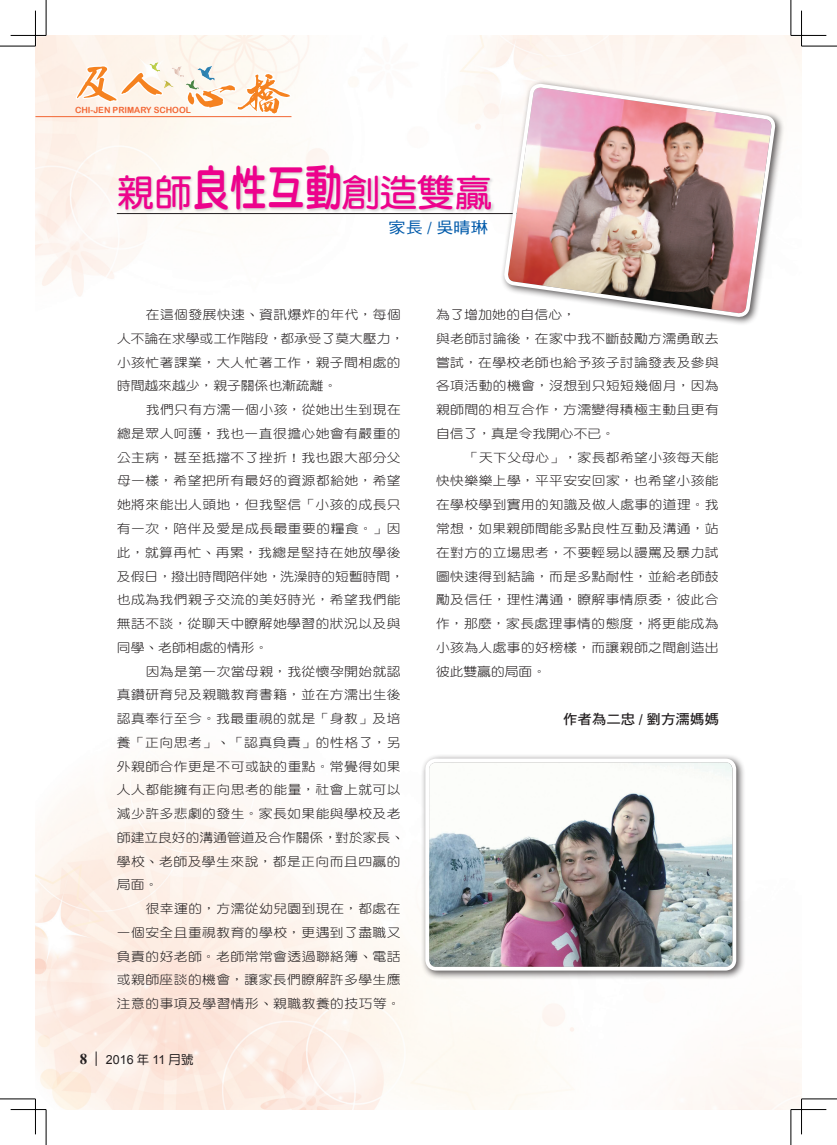
<style>
.page{position:relative;width:837px;height:1145px;background:#fff}
.page>*{position:absolute;margin:0;border:0;box-sizing:border-box;transform-origin:0 0}
.t1{font:37.5px "DF Yuan Std W7";color:#ed028c}
.t2{font:15.62px "DF Hei Std W5";color:#015aaa;scale:1.1 1}
.t3{font:13.75px "DF Hei Std W7";color:#231f20;scale:1.05 1}
.t4{font:12.5px/23.8px "DF Yuan Std W3";letter-spacing:.035em;color:#231f20;scale:1.1 1}
.t5{font:12.5px/23.8px "DF Yuan Std W3";color:#231f20;scale:1.1 1}
.t6{font:12.5px "Arial";color:#231f20}
.t7{font:8.5px "Arial Rounded MT Bold";color:#f26634}
.s1{font-family:"DF Yuan Std W8";font-size:48.75px}
.s2{font-family:"DF Biao Kai Shu Std W5"}
.s3{font-family:"Times New Roman";font-weight:700;font-size:15px}
.s4{font-family:"DF Yuan Std W5"}
</style>
<div class="page">
<img style="left:35px;top:35px;width:766px;height:1074px">
<div style="left:117px;top:164px;width:378px;height:50px;background:#231f20;opacity:.2"></div>
<hr style="left:117px;top:213px;width:602px;height:1px;background:#231f20">
<div style="left:500px;top:80px;width:284px;height:246px;background:#231f20;opacity:.75"></div>
<img style="left:501px;top:82px;width:276px;height:237px">
<div style="left:421px;top:754px;width:324px;height:226px;background:#231f20;opacity:.75"></div>
<img style="left:430px;top:763px;width:301px;height:202px">
<div style="left:425px;top:758px;width:311px;height:212px;border:4px solid #fff;border-radius:9px"></div>
<svg style="left:96px;top:1051px;width:1px;height:14px"></svg>
<img style="left:147px;top:61px;width:14px;height:3px">
<img style="left:174px;top:65px;width:11px;height:13px">
<svg style="left:75px;top:64px;width:99px;height:40px"></svg>
<svg style="left:185px;top:37px;width:109px;height:101px"></svg>
<hr style="left:35px;top:116px;width:256px;height:1px;background:#f26634">
<hr style="left:11px;top:1108px;width:35px;height:2px;background:#fff">
<hr style="left:790px;top:1108px;width:36px;height:2px;background:#fff">
<hr style="left:800px;top:11px;width:2px;height:35px;background:#fff">
<hr style="left:800px;top:1098px;width:2px;height:36px;background:#fff">
<hr style="left:0;top:46px;width:35px;height:1px;background:#000">
<hr style="left:801px;top:46px;width:35px;height:1px;background:#000">
<hr style="left:0;top:1098px;width:35px;height:1px;background:#000">
<hr style="left:801px;top:1098px;width:35px;height:1px;background:#000">
<hr style="left:46px;top:0;width:1px;height:35px;background:#000">
<hr style="left:46px;top:1109px;width:1px;height:35px;background:#000">
<hr style="left:790px;top:0;width:1px;height:35px;background:#000">
<hr style="left:790px;top:1109px;width:1px;height:35px;background:#000">
<hr style="left:11px;top:35px;width:35px;height:1px;background:#000">
<hr style="left:790px;top:35px;width:36px;height:1px;background:#000">
<hr style="left:11px;top:1109px;width:35px;height:1px;background:#000">
<hr style="left:790px;top:1109px;width:36px;height:1px;background:#000">
<hr style="left:35px;top:11px;width:1px;height:35px;background:#000">
<hr style="left:35px;top:1098px;width:1px;height:36px;background:#000">
<hr style="left:801px;top:11px;width:1px;height:35px;background:#000">
<hr style="left:801px;top:1098px;width:1px;height:36px;background:#000">
<p class="t7" style="left:75px;top:105px;width:117px">CHI-JEN PRIMARY SCHOOL</p>
<h1 class="t1" style="left:117px;top:172px;width:376px">親師<span class="s1">良性互動</span>創造雙贏</h1>
<p class="t2" style="left:388px;top:219px;width:92px">家長 / 吳晴琳</p>
<p class="t5" style="left:117px;top:302px;width:262px;text-indent:29px">在這個發展快速<span class="s2">、</span>資訊爆炸的年代<span class="s2">，</span>每個人不論在求學或工作階段<span class="s2">，</span>都承受了莫大壓力<span class="s2">，</span>小孩忙著課業<span class="s2">，</span>大人忙著工作<span class="s2">，</span>親子間相處的時間越來越少<span class="s2">，</span>親子關係也漸疏離<span class="s2">。</span></p>
<p class="t4" style="left:117px;top:397px;width:262px;text-indent:29px">我們只有方濡一個小孩<span class="s2">，</span>從她出生到現在總是眾人呵護<span class="s2">，</span>我也一直很擔心她會有嚴重的公主病<span class="s2">，</span>甚至抵擋不了挫折<span class="s2">！</span>我也跟大部分父母一樣<span class="s2">，</span>希望把所有最好的資源都給她<span class="s2">，</span>希望她將來能出人頭地<span class="s2">，</span>但我堅信<span class="s2">「</span>小孩的成長只有一次<span class="s2">，</span>陪伴及愛是成長最重要的糧食<span class="s2">。」</span>因此<span class="s2">，</span>就算再忙<span class="s2">、</span>再累<span class="s2">，</span>我總是堅持在她放學後及假日<span class="s2">，</span>撥出時間陪伴她<span class="s2">，</span>洗澡時的短暫時間<span class="s2">，</span>也成為我們親子交流的美好時光<span class="s2">，</span>希望我們能無話不談<span class="s2">，</span>從聊天中瞭解她學習的狀況以及與同學<span class="s2">、</span>老師相處的情形<span class="s2">。</span></p>
<p class="t4" style="left:117px;top:659px;width:262px;text-indent:29px">因為是第一次當母親<span class="s2">，</span>我從懷孕開始就認真鑽研育兒及親職教育書籍<span class="s2">，</span>並在方濡出生後認真奉行至今<span class="s2">。</span>我最重視的就是<span class="s2">「</span>身教<span class="s2">」</span>及培養<span class="s2">「</span>正向思考<span class="s2">」、「</span>認真負責<span class="s2">」</span>的性格了<span class="s2">，</span>另外親師合作更是不可或缺的重點<span class="s2">。</span>常覺得如果人人都能擁有正向思考的能量<span class="s2">，</span>社會上就可以減少許多悲劇的發生<span class="s2">。</span>家長如果能與學校及老師建立良好的溝通管道及合作關係<span class="s2">，</span>對於家長<span class="s2">、</span>學校<span class="s2">、</span>老師及學生來說<span class="s2">，</span>都是正向而且四贏的局面<span class="s2">。</span></p>
<p class="t4" style="left:117px;top:896px;width:259px;text-align:justify;text-indent:29px">很幸運的<span class="s2">，</span>方濡從幼兒園到現在<span class="s2">，</span>都處在一個安全且重視教育的學校<span class="s2">，</span>更遇到了盡職又負責的好老師<span class="s2">。</span>老師常常會透過聯絡簿<span class="s2">、</span>電話或親師座談的機會<span class="s2">，</span>讓家長們瞭解許多學生應注意的事項及學習情形<span class="s2">、</span>親職教養的技巧等<span class="s2">。</span></p>
<p class="t6" style="left:80px;top:1051px;width:115px"><span class="s3">8</span> 2016 <span class="s4">年</span> 11 <span class="s4">月號</span></p>
<p class="t4" style="left:436px;top:302px;width:258px">為了增加她的自信心<span class="s2">，<br></span>與老師討論後<span class="s2">，</span>在家中我不斷鼓勵方濡勇敢去嘗試<span class="s2">，</span>在學校老師也給予孩子討論發表及參與各項活動的機會<span class="s2">，</span>沒想到只短短幾個月<span class="s2">，</span>因為親師間的相互合作<span class="s2">，</span>方濡變得積極主動且更有自信了<span class="s2">，</span>真是令我開心不已<span class="s2">。</span></p>
<p class="t4" style="left:436px;top:445px;width:258px;text-align:justify;text-indent:29px"><span class="s2">「</span>天下父母心<span class="s2">」，</span>家長都希望小孩每天能快快樂樂上學<span class="s2">，</span>平平安安回家<span class="s2">，</span>也希望小孩能在學校學到實用的知識及做人處事的道理<span class="s2">。</span>我常想<span class="s2">，</span>如果親師間能多點良性互動及溝通<span class="s2">，</span>站在對方的立場思考<span class="s2">，</span>不要輕易以謾罵及暴力試圖快速得到結論<span class="s2">，</span>而是多點耐性<span class="s2">，</span>並給老師鼓勵及信任<span class="s2">，</span>理性溝通<span class="s2">，</span>瞭解事情原委<span class="s2">，</span>彼此合作<span class="s2">，</span>那麼<span class="s2">，</span>家長處理事情的態度<span class="s2">，</span>將更能成為小孩為人處事的好榜樣<span class="s2">，</span>而讓親師之間創造出彼此雙贏的局面<span class="s2">。</span></p>
<p class="t3" style="left:563px;top:711px;width:150px">作者為二忠 / 劉方濡媽媽</p>
</div>
